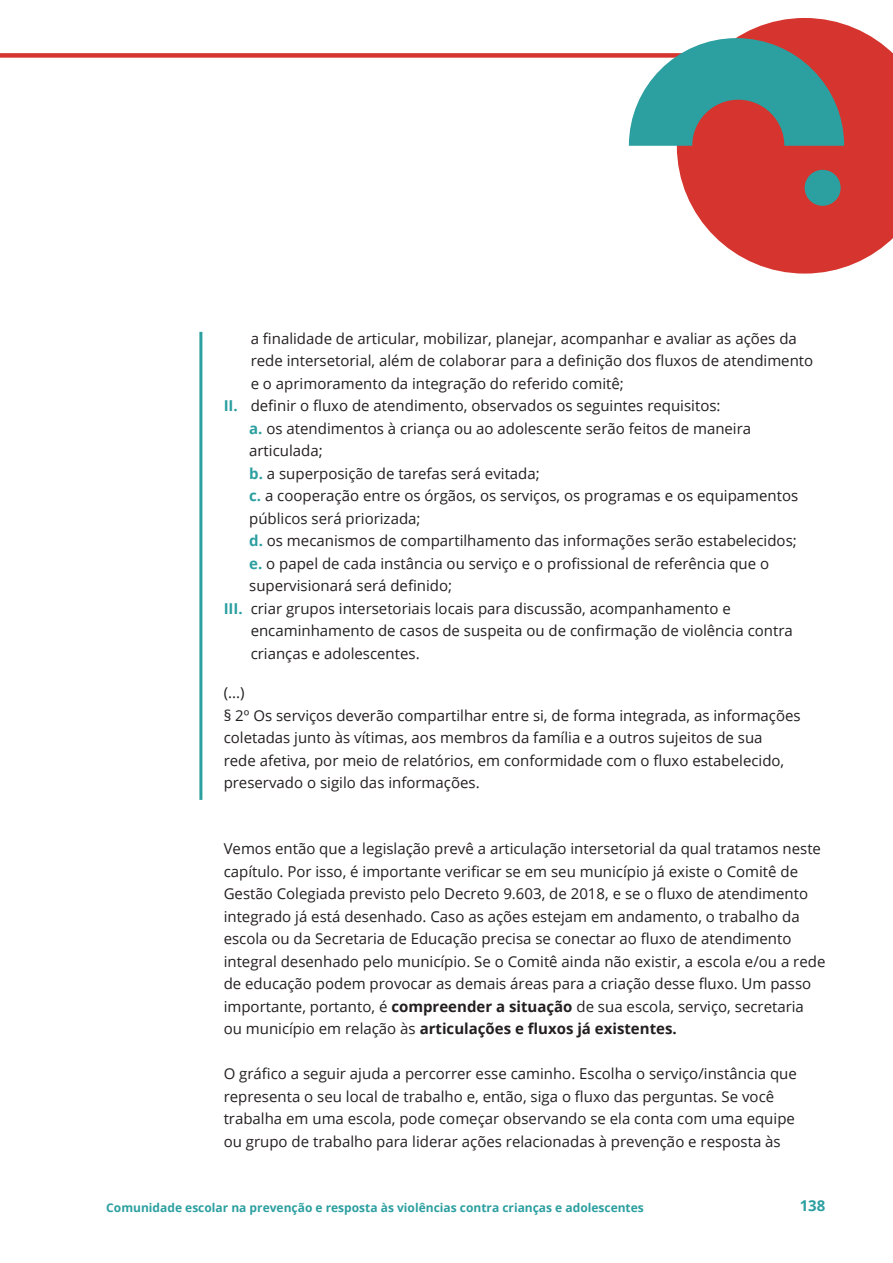
<style>
.page{position:relative;width:893px;height:1263px;background:#fff}
.page>*{position:absolute;margin:0;border:0;box-sizing:border-box;transform-origin:0 0}
.t1{font:15px/22.5px "Open Sans";color:#231f20}
.t2{font:700 15px "Open Sans";color:#2c9fa0}
.t3{font:700 12px "Open Sans";color:#2c9fa0}
.s1{font-weight:700;color:#2c9fa0}
.s2{font-weight:700}
</style>
<div class="page">
<div style="left:0;top:53px;width:893px;height:5px;background:#d5352e"></div>
<svg style="left:677px;top:18px;width:216px;height:256px;fill:#d5352e"></svg>
<svg style="left:629px;top:38px;width:215px;height:108px;background:#6d8e8d"></svg>
<div style="left:805px;top:170px;width:36px;height:36px;background:#2c9fa0;border-radius:50%"></div>
<hr style="left:199px;top:332px;width:3px;height:468px;background:#2c9fa0">
<p class="t1" style="left:251px;top:326px;width:548px">a finalidade de articular, mobilizar, planejar, acompanhar e avaliar as ações da</p>
<p class="t1" style="left:251px;top:349px;width:564px">rede intersetorial, além de colaborar para a definição dos fluxos de atendimento</p>
<p class="t1" style="left:251px;top:371px;width:375px">e o aprimoramento da integração do referido comitê;</p>
<p class="t1" style="left:224px;top:394px;width:498px"><span class="s1">II.</span> definir o fluxo de atendimento, observados os seguintes requisitos:</p>
<p class="t1" style="left:249px;top:416px;width:503px"><span class="s1">a.</span> os atendimentos à criança ou ao adolescente serão feitos de maneira</p>
<p class="t1" style="left:249px;top:439px;width:75px">articulada;</p>
<p class="t1" style="left:249px;top:461px;width:292px"><span class="s1">b.</span> a superposição de tarefas será evitada;</p>
<p class="t1" style="left:249px;top:484px;width:551px"><span class="s1">c.</span> a cooperação entre os órgãos, os serviços, os programas e os equipamentos</p>
<p class="t1" style="left:249px;top:506px;width:173px">públicos será priorizada;</p>
<p class="t1" style="left:249px;top:529px;width:549px"><span class="s1">d.</span> os mecanismos de compartilhamento das informações serão estabelecidos;</p>
<p class="t1" style="left:249px;top:551px;width:521px"><span class="s1">e.</span> o papel de cada instância ou serviço e o profissional de referência que o</p>
<p class="t1" style="left:249px;top:574px;width:204px">supervisionará será definido;</p>
<p class="t1" style="left:224px;top:596px;width:509px"><span class="s1">III.</span> criar grupos intersetoriais locais para discussão, acompanhamento e</p>
<p class="t1" style="left:251px;top:619px;width:544px">encaminhamento de casos de suspeita ou de confirmação de violência contra</p>
<p class="t1" style="left:251px;top:641px;width:171px">crianças e adolescentes.</p>
<p class="t1" style="left:224px;top:681px;width:579px">(...)<br>§ 2º Os serviços deverão compartilhar entre si, de forma integrada, as informações coletadas junto às vítimas, aos membros da família e a outros sujeitos de sua<br>rede afetiva, por meio de relatórios, em conformidade com o fluxo estabelecido, preservado o sigilo das informações.</p>
<p class="t1" style="left:224px;top:837px;width:603px">Vemos então que a legislação prevê a articulação intersetorial da qual tratamos neste capítulo. Por isso, é importante verificar se em seu município já existe o Comitê de Gestão Colegiada previsto pelo Decreto 9.603, de 2018, e se o fluxo de atendimento integrado já está desenhado. Caso as ações estejam em andamento, o trabalho da escola ou da Secretaria de Educação precisa se conectar ao fluxo de atendimento integral desenhado pelo município. Se o Comitê ainda não existir, a escola e/ou a rede de educação podem provocar as demais áreas para a criação desse fluxo. Um passo importante, portanto, é <span class="s2">compreender a situação</span> de sua escola, serviço, secretaria ou município em relação às <span class="s2">articulações e fluxos já existentes.</span></p>
<p class="t1" style="left:224px;top:1062px;width:575px">O gráfico a seguir ajuda a percorrer esse caminho. Escolha o serviço/instância que representa o seu local de trabalho e, então, siga o fluxo das perguntas. Se você trabalha em uma escola, pode começar observando se ela conta com uma equipe ou grupo de trabalho para liderar ações relacionadas à prevenção e resposta às</p>
<p class="t3" style="left:106px;top:1199px;width:539px">Comunidade escolar na prevenção e resposta às violências contra crianças e adolescentes</p>
<p class="t2" style="left:800px;top:1195px;width:27px">138</p>
</div>
